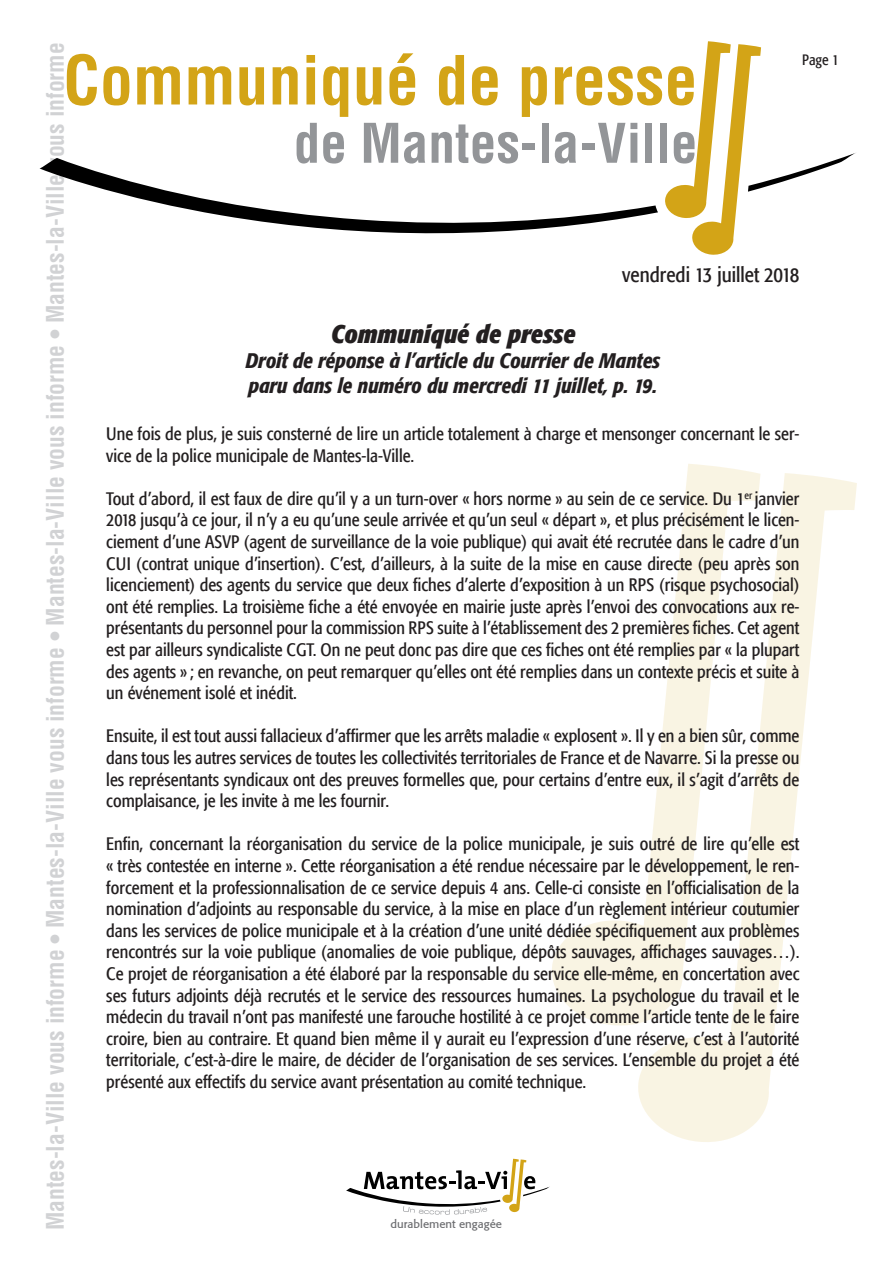
<style>
.page{position:relative;width:893px;height:1263px;background:#fff}
.page>*{position:absolute;margin:0;border:0;box-sizing:border-box;transform-origin:0 0}
.t1{font:700 condensed 66px "Helvetica LT Std";color:#d3a417}
.t2{font:700 condensed 53.25px "Helvetica LT Std";color:#939598}
.t3{font:italic 700 condensed 25.5px "Formata";color:#231f20}
.t4{font:700 condensed 23.55px "Helvetica LT Std";color:#d1d2d4}
.t5{font:italic 500 condensed 21px/25.2px "Formata";color:#231f20}
.t6{font:condensed 21px "Formata";color:#231f20}
.t7{font:condensed 18px/21.6px "Formata";color:#231f20;text-align:justify}
.t8{font:condensed 15px "Formata";color:#231f20}
.t9{font:11.4px "Formata";color:#6c6d70}
</style>
<div class="page">
<svg style="left:346px;top:1159px;width:204px;height:55px"></svg>
<svg style="left:552px;top:464px;width:305px;height:678px"></svg>
<svg style="left:39px;top:153px;width:817px;height:81px"></svg>
<svg style="left:664px;top:41px;width:97px;height:214px"></svg>
<h3 class="t4" style="left:40px;top:1230px;width:1189px;rotate:-90deg">Mantes-la-Ville vous informe • Mantes-la-Ville vous informe • Mantes-la-Ville vous informe • Mantes-la-Ville vous informe</h3>
<h1 class="t1" style="left:63px;top:39px;width:636px">Communiqué de presse</h1>
<h2 class="t2" style="left:294px;top:110px;width:405px">de Mantes-la-Ville</h2>
<p class="t8" style="left:802px;top:51px;width:38px">Page 1</p>
<p class="t6" style="left:622px;top:262px;width:179px">vendredi 13 juillet 2018</p>
<h3 class="t3" style="left:330px;top:318px;width:246px">Communiqué de presse</h3>
<p class="t5" style="left:246px;top:348px;width:416px">Droit de réponse à l’article du Courrier de Mantes paru dans le numéro du mercredi 11 juillet, p. 19.</p>
<p class="t7" style="left:106px;top:423px;width:695px">Une fois de plus, je suis consterné de lire un article totalement à charge et mensonger concernant le ser&shy;vice de la police municipale de Mantes-la-Ville.</p>
<p class="t7" style="left:106px;top:488px;width:695px">Tout d’abord, il est faux de dire qu’il y a un turn-over « hors norme » au sein de ce service. Du 1<sup>er</sup> janvier 2018 jusqu’à ce jour, il n’y a eu qu’une seule arrivée et qu’un seul « départ », et plus précisément le licen&shy;ciement d’une ASVP (agent de surveillance de la voie publique) qui avait été recrutée dans le cadre d’un CUI (contrat unique d’insertion). C’est, d’ailleurs, à la suite de la mise en cause directe (peu après son licenciement) des agents du service que deux fiches d’alerte d’exposition à un RPS (risque psychosocial) ont été remplies. La troisième fiche a été envoyée en mairie juste après l’envoi des convocations aux re&shy;présentants du personnel pour la commission RPS suite à l’établissement des 2 premières fiches. Cet agent est par ailleurs syndicaliste CGT. On ne peut donc pas dire que ces fiches ont été remplies par « la plupart des agents »; en revanche, on peut remarquer qu’elles ont été remplies dans un contexte précis et suite à un événement isolé et inédit.</p>
<p class="t7" style="left:106px;top:725px;width:695px">Ensuite, il est tout aussi fallacieux d’affirmer que les arrêts maladie « explosent ». Il y en a bien sûr, comme dans tous les autres services de toutes les collectivités territoriales de France et de Navarre. Si la presse ou les représentants syndicaux ont des preuves formelles que, pour certains d’entre eux, il s’agit d’arrêts de complaisance, je les invite à me les fournir.</p>
<p class="t7" style="left:106px;top:833px;width:695px">Enfin, concernant la réorganisation du service de la police municipale, je suis outré de lire qu’elle est « très contestée en interne ». Cette réorganisation a été rendue nécessaire par le développement, le ren&shy;forcement et la professionnalisation de ce service depuis 4 ans. Celle-ci consiste en l’officialisation de la nomination d’adjoints au responsable du service, à la mise en place d’un règlement intérieur coutumier dans les services de police municipale et à la création d’une unité dédiée spécifiquement aux problèmes rencontrés sur la voie publique (anomalies de voie publique, dépôts sauvages, affichages sauvages…).<br>Ce projet de réorganisation a été élaboré par la responsable du service elle-même, en concertation avec ses futurs adjoints déjà recrutés et le service des ressources humaines. La psychologue du travail et le médecin du travail n’ont pas manifesté une farouche hostilité à ce projet comme l’article tente de le faire croire, bien au contraire. Et quand bien même il y aurait eu l’expression d’une réserve, c’est à l’autorité territoriale, c’est-à-dire le maire, de décider de l’organisation de ses services. L’ensemble du projet a été présenté aux effectifs du service avant présentation au comité technique.</p>
<p class="t9" style="left:390px;top:1217px;width:113px">durablement engagée</p>
</div>
